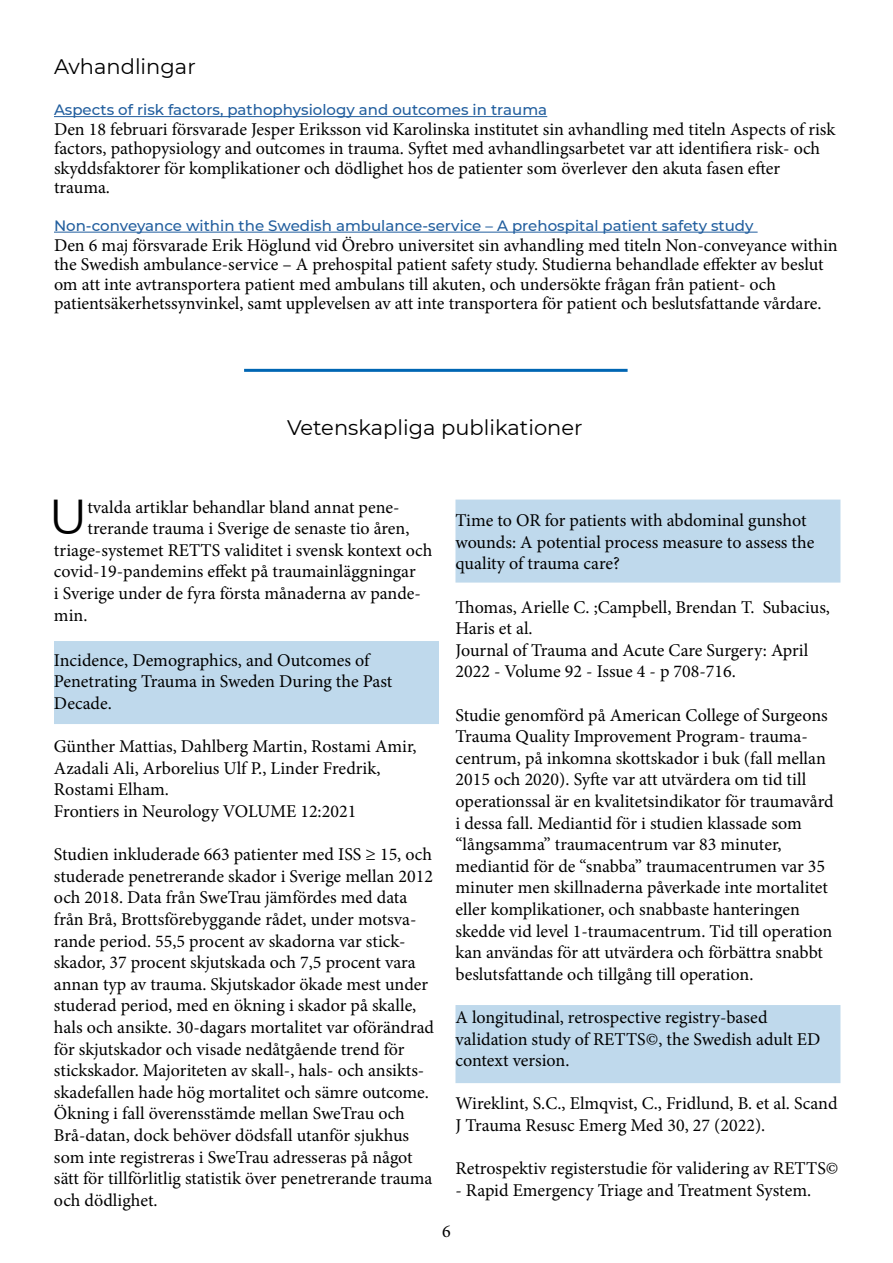
<style>
.page{position:relative;width:893px;height:1263px;background:#fff}
.page>*{position:absolute;margin:0;border:0;box-sizing:border-box;transform-origin:0 0}
.t1{font:48.9px "Montserrat";color:#000}
.t2{font:21px "Montserrat";color:#000}
.t3{font:18px/21.6px "Minion Pro";color:#000}
.t4{font:500 15px "Montserrat";color:#215e9e}
</style>
<div class="page">
<div style="left:455px;top:1005px;width:385px;height:78px;background:#bfd9ec"></div>
<div style="left:455px;top:500px;width:385px;height:83px;background:#bfd9ec;border:2px solid #bfd9ec"></div>
<div style="left:54px;top:641px;width:385px;height:83px;background:#bfd9ec"></div>
<hr style="left:54px;top:116px;width:493px;height:1px;background:#215e9e">
<hr style="left:54px;top:232px;width:704px;height:1px;background:#215e9e">
<hr style="left:244px;top:369px;width:384px;height:3px;background:#0066b3">
<p class="t2" style="left:54px;top:52px;width:143px">Avhandlingar</p>
<p class="t4" style="left:54px;top:100px;width:495px">Aspects of risk factors, pathophysiology and outcomes in trauma</p>
<p class="t3" style="left:54px;top:120px;width:783px;line-height:19.5px">Den 18 februari försvarade Jesper Eriksson vid Karolinska institutet sin avhandling med titeln Aspects of risk factors, pathopysiology and outcomes in trauma. Syftet med avhandlingsarbetet var att identifiera risk- och skyddsfaktorer för komplikationer och dödlighet hos de patienter som överlever den akuta fasen efter trauma.</p>
<p class="t4" style="left:54px;top:215px;width:701px">Non-conveyance within the Swedish ambulance-service – A prehospital patient safety study</p>
<p class="t3" style="left:54px;top:235px;width:785px;line-height:19.5px">Den 6 maj försvarade Erik Höglund vid Örebro universitet sin avhandling med titeln Non-conveyance within the Swedish ambulance-service – A prehospital patient safety study. Studierna behandlade effekter av beslut om att inte avtransportera patient med ambulans till akuten, och undersökte frågan från patient- och patientsäkerhetssynvinkel, samt upplevelsen av att inte transportera för patient och beslutsfattande vårdare.</p>
<p class="t2" style="left:287px;top:413px;width:297px">Vetenskapliga publikationer</p>
<h1 class="t1" style="left:49px;top:483px;width:40px">U</h1>
<p class="t3" style="left:87px;top:496px;width:314px">tvalda artiklar behandlar bland annat pene-</p>
<p class="t3" style="left:87px;top:518px;width:324px">trerande trauma i Sverige de senaste tio åren,</p>
<p class="t3" style="left:54px;top:539px;width:380px">triage-systemet RETTS validitet i svensk kontext och</p>
<p class="t3" style="left:54px;top:561px;width:363px">covid-19-pandemins effekt på traumainläggningar</p>
<p class="t3" style="left:54px;top:583px;width:368px">i Sverige under de fyra första månaderna av pande-</p>
<p class="t3" style="left:54px;top:604px;width:35px">min.</p>
<p class="t3" style="left:54px;top:649px;width:340px">Incidence, Demographics, and Outcomes of<br>Penetrating Trauma in Sweden During the Past<br>Decade.</p>
<p class="t3" style="left:54px;top:736px;width:364px">Günther Mattias, Dahlberg Martin, Rostami Amir, Azadali Ali, Arborelius Ulf P., Linder Fredrik, Rostami Elham.<br>Frontiers in Neurology VOLUME 12:2021</p>
<p class="t3" style="left:54px;top:844px;width:382px">Studien inkluderade 663 patienter med ISS ≥ 15, och studerade penetrerande skador i Sverige mellan 2012 och 2018. Data från SweTrau jämfördes med data från Brå, Brottsförebyggande rådet, under motsva&shy;rande period. 55,5 procent av skadorna var stick&shy;skador, 37 procent skjutskada och 7,5 procent vara annan typ av trauma. Skjutskador ökade mest under studerad period, med en ökning i skador på skalle, hals och ansikte. 30-dagars mortalitet var oförändrad för skjutskador och visade nedåtgående trend för stickskador. Majoriteten av skall-, hals- och ansikts&shy;skadefallen hade hög mortalitet och sämre outcome.<br>Ökning i fall överensstämde mellan SweTrau och Brå-datan, dock behöver dödsfall utanför sjukhus som inte registreras i SweTrau adresseras på något sätt för tillförlitlig statistik över penetrerande trauma och dödlighet.</p>
<p class="t3" style="left:455px;top:510px;width:360px">Time to OR for patients with abdominal gunshot wounds: A potential process measure to assess the quality of trauma care?</p>
<p class="t3" style="left:455px;top:596px;width:376px">Thomas, Arielle C. ;Campbell, Brendan T. Subacius, Haris et al.<br>Journal of Trauma and Acute Care Surgery: April 2022 - Volume 92 - Issue 4 - p 708-716.</p>
<p class="t3" style="left:455px;top:704px;width:380px">Studie genomförd på American College of Surgeons Trauma Quality Improvement Program- trauma&shy;centrum, på inkomna skottskador i buk (fall mellan 2015 och 2020). Syfte var att utvärdera om tid till operationssal är en kvalitetsindikator för traumavård i dessa fall. Mediantid för i studien klassade som “långsamma” traumacentrum var 83 minuter, mediantid för de “snabba” traumacentrumen var 35 minuter men skillnaderna påverkade inte mortalitet eller komplikationer, och snabbaste hanteringen skedde vid level 1-traumacentrum. Tid till operation kan användas för att utvärdera och förbättra snabbt beslutsfattande och tillgång till operation.</p>
<p class="t3" style="left:455px;top:1006px;width:366px">A longitudinal, retrospective registry-based validation study of RETTS©, the Swedish adult ED context version.</p>
<p class="t3" style="left:455px;top:1093px;width:384px">Wireklint, S.C., Elmqvist, C., Fridlund, B. et al. Scand<br>J Trauma Resusc Emerg Med 30, 27 (2022).</p>
<p class="t3" style="left:455px;top:1158px;width:385px">Retrospektiv registerstudie för validering av RETTS©</p>
<p class="t3" style="left:455px;top:1179px;width:357px">- Rapid Emergency Triage and Treatment System.</p>
<p class="t3" style="left:442px;top:1221px;width:10px">6</p>
</div>
